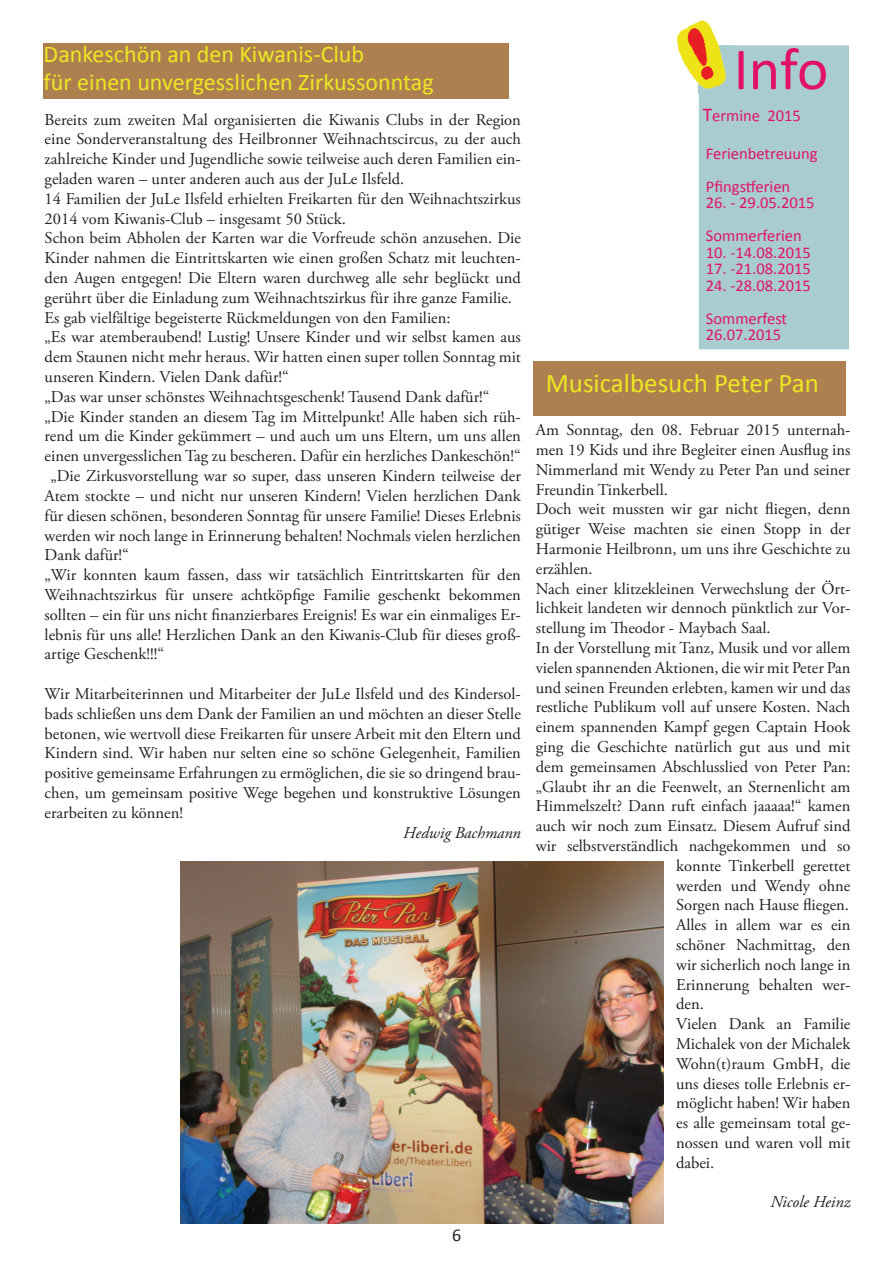
<style>
.page{position:relative;width:893px;height:1263px;background:#fff}
.page>*{position:absolute;margin:0;border:0;box-sizing:border-box;transform-origin:0 0}
.t1{font:60px "Calibri";color:#e21269}
.t2{font:27px "Calibri";color:#ebe823}
.t3{font:24px/28.8px "Calibri";color:#ebe823}
.t4{font:18px "Calibri";color:#231f20}
.t5{font:16.5px/19.8px "Adobe Garamond Pro";color:#231f20;text-align:justify}
.t6{font:16.5px/33px "Calibri";color:#e21269}
.t7{font:italic 16.5px "Adobe Garamond Pro";color:#231f20}
.s1{font-size:19.5px}
</style>
<div class="page">
<div style="left:699px;top:45px;width:150px;height:304px;background:#a9cdcf"></div>
<img style="left:676px;top:20px;width:43px;height:74px">
<img style="left:699px;top:45px;width:34px;height:49px">
<div style="left:534px;top:361px;width:312px;height:54px;background:#af804f"></div>
<div style="left:44px;top:44px;width:465px;height:55px;background:#af804f"></div>
<img style="left:181px;top:861px;width:482px;height:362px">
<h3 class="t3" style="left:44px;top:39px;width:392px">Dankeschön an den Kiwanis-Club<br>für einen unvergesslichen Zirkussonntag</h3>
<p class="t5" style="left:45px;top:110px;width:478px">Bereits zum zweiten Mal organisierten die Kiwanis Clubs in der Region</p>
<p class="t5" style="left:45px;top:130px;width:478px">eine Sonderveranstaltung des Heilbronner Weihnachtscircus, zu der auch</p>
<p class="t5" style="left:45px;top:150px;width:478px">zahlreiche Kinder und Jugendliche sowie teilweise auch deren Familien ein-</p>
<p class="t5" style="left:45px;top:169px;width:361px">geladen waren – unter anderen auch aus der JuLe Ilsfeld.</p>
<p class="t5" style="left:45px;top:189px;width:478px">14 Familien der JuLe Ilsfeld erhielten Freikarten für den Weihnachtszirkus</p>
<p class="t5" style="left:45px;top:209px;width:303px">2014 vom Kiwanis-Club – insgesamt 50 Stück.</p>
<p class="t5" style="left:45px;top:229px;width:478px">Schon beim Abholen der Karten war die Vorfreude schön anzusehen. Die</p>
<p class="t5" style="left:45px;top:249px;width:478px">Kinder nahmen die Eintrittskarten wie einen großen Schatz mit leuchten-</p>
<p class="t5" style="left:45px;top:268px;width:478px">den Augen entgegen! Die Eltern waren durchweg alle sehr beglückt und</p>
<p class="t5" style="left:45px;top:288px;width:469px">gerührt über die Einladung zum Weihnachtszirkus für ihre ganze Familie.</p>
<p class="t5" style="left:45px;top:308px;width:407px">Es gab vielfältige begeisterte Rückmeldungen von den Familien:</p>
<p class="t5" style="left:45px;top:328px;width:478px">„Es war atemberaubend! Lustig! Unsere Kinder und wir selbst kamen aus</p>
<p class="t5" style="left:45px;top:348px;width:478px">dem Staunen nicht mehr heraus. Wir hatten einen super tollen Sonntag mit</p>
<p class="t5" style="left:45px;top:367px;width:246px">unseren Kindern. Vielen Dank dafür!“</p>
<p class="t5" style="left:45px;top:387px;width:446px">„Das war unser schönstes Weihnachtsgeschenk! Tausend Dank dafür!“</p>
<p class="t5" style="left:45px;top:407px;width:478px">„Die Kinder standen an diesem Tag im Mittelpunkt! Alle haben sich rüh-</p>
<p class="t5" style="left:45px;top:427px;width:478px">rend um die Kinder gekümmert – und auch um uns Eltern, um uns allen</p>
<p class="t5" style="left:45px;top:447px;width:478px">einen unvergesslichen Tag zu bescheren. Dafür ein herzliches Dankeschön!“</p>
<p class="t5" style="left:51px;top:466px;width:472px">„Die Zirkusvorstellung war so super, dass unseren Kindern teilweise der</p>
<p class="t5" style="left:45px;top:486px;width:478px">Atem stockte – und nicht nur unseren Kindern! Vielen herzlichen Dank</p>
<p class="t5" style="left:45px;top:506px;width:478px">für diesen schönen, besonderen Sonntag für unsere Familie! Dieses Erlebnis</p>
<p class="t5" style="left:45px;top:526px;width:478px">werden wir noch lange in Erinnerung behalten! Nochmals vielen herzlichen</p>
<p class="t5" style="left:45px;top:546px;width:86px">Dank dafür!“</p>
<p class="t5" style="left:45px;top:565px;width:478px">„Wir konnten kaum fassen, dass wir tatsächlich Eintrittskarten für den</p>
<p class="t5" style="left:45px;top:585px;width:478px">Weihnachtszirkus für unsere achtköpfige Familie geschenkt bekommen</p>
<p class="t5" style="left:45px;top:605px;width:478px">sollten – ein für uns nicht finanzierbares Ereignis! Es war ein einmaliges Er-</p>
<p class="t5" style="left:45px;top:625px;width:478px">lebnis für uns alle! Herzlichen Dank an den Kiwanis-Club für dieses groß-</p>
<p class="t5" style="left:45px;top:645px;width:121px">artige Geschenk!!!“</p>
<p class="t5" style="left:45px;top:684px;width:478px">Wir Mitarbeiterinnen und Mitarbeiter der JuLe Ilsfeld und des Kindersol&shy;bads schließen uns dem Dank der Familien an und möchten an dieser Stelle betonen, wie wertvoll diese Freikarten für unsere Arbeit mit den Eltern und Kindern sind. Wir haben nur selten eine so schöne Gelegenheit, Familien positive gemeinsame Erfahrungen zu ermöglichen, die sie so dringend brau&shy;chen, um gemeinsam positive Wege begehen und konstruktive Lösungen erarbeiten zu können!</p>
<p class="t7" style="left:403px;top:822px;width:119px">Hedwig Bachmann</p>
<p class="t4" style="left:452px;top:1223px;width:11px">6</p>
<h1 class="t1" style="left:733px;top:31px;width:96px">Info</h1>
<p class="t6" style="left:703px;top:100px;width:100px"><span class="s1">T</span>ermine 2015</p>
<p class="t6" style="left:706px;top:137px;width:113px">Ferienbetreuung<br>Pfingstferien</p>
<p class="t6" style="left:706px;top:186px;width:110px">26. - 29.05.2015<br>Sommerferien</p>
<p class="t6" style="left:706px;top:236px;width:106px">10. -14.08.2015</p>
<p class="t6" style="left:706px;top:252px;width:106px">17. -21.08.2015</p>
<p class="t6" style="left:706px;top:269px;width:106px">24. -28.08.2015<br>Sommerfest</p>
<p class="t6" style="left:706px;top:318px;width:77px">26.07.2015</p>
<h2 class="t2" style="left:546px;top:366px;width:275px">Musicalbesuch Peter Pan</h2>
<p class="t5" style="left:536px;top:420px;width:316px">Am Sonntag, den 08. Februar 2015 unternah-</p>
<p class="t5" style="left:536px;top:440px;width:316px">men 19 Kids und ihre Begleiter einen Ausflug ins</p>
<p class="t5" style="left:536px;top:460px;width:316px">Nimmerland mit Wendy zu Peter Pan und seiner</p>
<p class="t5" style="left:536px;top:480px;width:134px">Freundin Tinkerbell.</p>
<p class="t5" style="left:536px;top:500px;width:316px">Doch weit mussten wir gar nicht fliegen, denn</p>
<p class="t5" style="left:536px;top:519px;width:316px">gütiger Weise machten sie einen Stopp in der</p>
<p class="t5" style="left:536px;top:539px;width:316px">Harmonie Heilbronn, um uns ihre Geschichte zu</p>
<p class="t5" style="left:536px;top:559px;width:58px">erzählen.</p>
<p class="t5" style="left:536px;top:579px;width:316px">Nach einer klitzekleinen Verwechslung der Ört-</p>
<p class="t5" style="left:536px;top:599px;width:316px">lichkeit landeten wir dennoch pünktlich zur Vor-</p>
<p class="t5" style="left:536px;top:618px;width:236px">stellung im Theodor - Maybach Saal.</p>
<p class="t5" style="left:536px;top:638px;width:316px">In der Vorstellung mit Tanz, Musik und vor allem</p>
<p class="t5" style="left:536px;top:658px;width:316px">vielen spannenden Aktionen, die wir mit Peter Pan</p>
<p class="t5" style="left:536px;top:678px;width:316px">und seinen Freunden erlebten, kamen wir und das</p>
<p class="t5" style="left:536px;top:698px;width:316px">restliche Publikum voll auf unsere Kosten. Nach</p>
<p class="t5" style="left:536px;top:717px;width:316px">einem spannenden Kampf gegen Captain Hook</p>
<p class="t5" style="left:536px;top:737px;width:316px">ging die Geschichte natürlich gut aus und mit</p>
<p class="t5" style="left:536px;top:757px;width:316px">dem gemeinsamen Abschlusslied von Peter Pan:</p>
<p class="t5" style="left:536px;top:777px;width:316px">„Glaubt ihr an die Feenwelt, an Sternenlicht am</p>
<p class="t5" style="left:536px;top:797px;width:316px">Himmelszelt? Dann ruft einfach jaaaaa!“ kamen</p>
<p class="t5" style="left:536px;top:816px;width:316px">auch wir noch zum Einsatz. Diesem Aufruf sind</p>
<p class="t5" style="left:536px;top:836px;width:316px">wir selbstverständlich nachgekommen und so</p>
<p class="t5" style="left:676px;top:856px;width:176px">konnte Tinkerbell gerettet</p>
<p class="t5" style="left:676px;top:876px;width:176px">werden und Wendy ohne</p>
<p class="t5" style="left:676px;top:896px;width:174px">Sorgen nach Hause fliegen.</p>
<p class="t5" style="left:676px;top:915px;width:176px">Alles in allem war es ein</p>
<p class="t5" style="left:676px;top:935px;width:176px">schöner Nachmittag, den</p>
<p class="t5" style="left:676px;top:955px;width:176px">wir sicherlich noch lange in</p>
<p class="t5" style="left:676px;top:975px;width:176px">Erinnerung behalten wer-</p>
<p class="t5" style="left:676px;top:995px;width:29px">den.</p>
<p class="t5" style="left:676px;top:1014px;width:176px">Vielen Dank an Familie</p>
<p class="t5" style="left:676px;top:1034px;width:176px">Michalek von der Michalek</p>
<p class="t5" style="left:676px;top:1054px;width:176px">Wohn(t)raum GmbH, die</p>
<p class="t5" style="left:676px;top:1074px;width:176px">uns dieses tolle Erlebnis er-</p>
<p class="t5" style="left:676px;top:1094px;width:176px">möglicht haben! Wir haben</p>
<p class="t5" style="left:676px;top:1113px;width:176px">es alle gemeinsam total ge-</p>
<p class="t5" style="left:676px;top:1133px;width:176px">nossen und waren voll mit</p>
<p class="t5" style="left:676px;top:1153px;width:40px">dabei.</p>
<p class="t7" style="left:770px;top:1192px;width:81px">Nicole Heinz</p>
</div>
